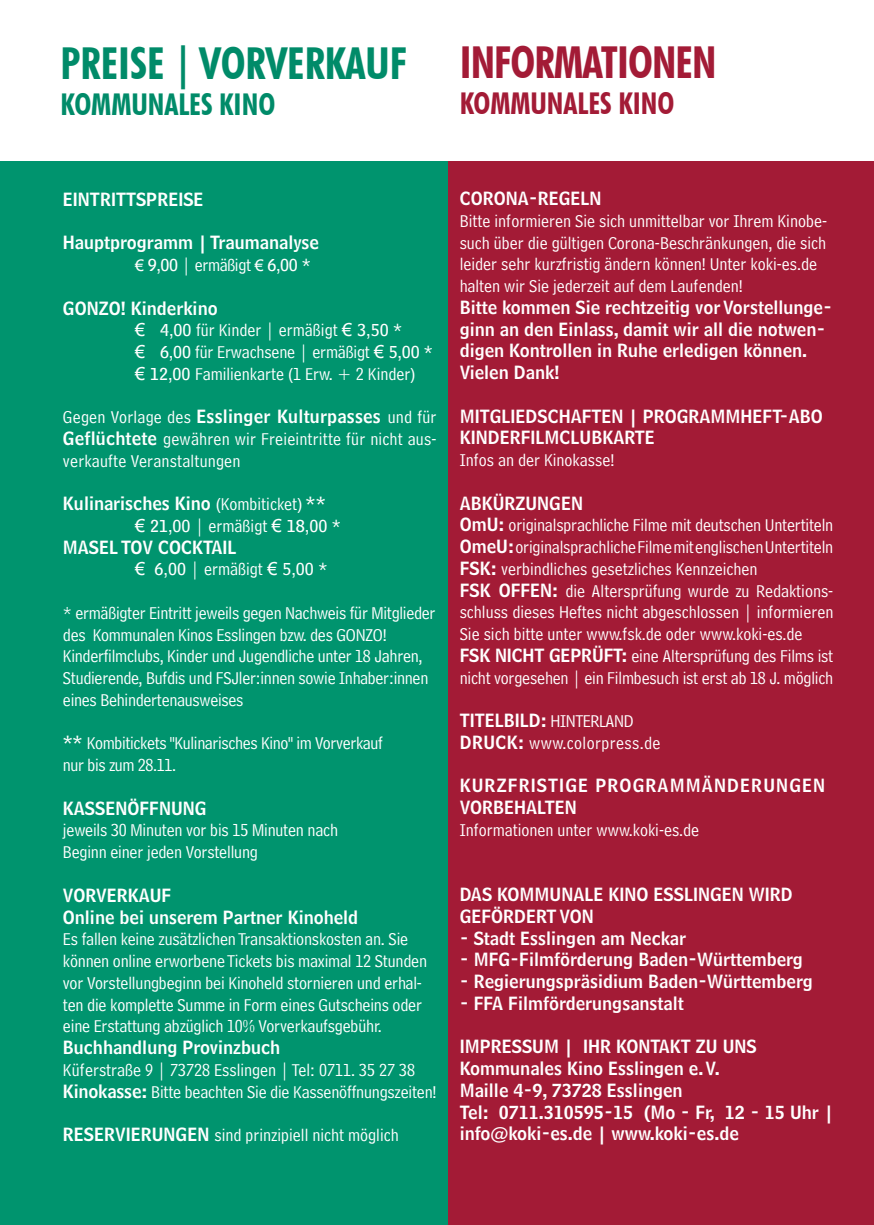
<style>
.page{position:relative;width:874px;height:1225px;background:#fff}
.page>*{position:absolute;margin:0;border:0;box-sizing:border-box;transform-origin:0 0}
.t1{font:700 condensed 44px "Futura BT";color:#008b69}
.t2{font:700 condensed 44px "Futura BT";letter-spacing:-.02em;color:#a31b36}
.t3{font:700 condensed 30px "Futura BT";color:#a31b36}
.t4{font:700 condensed 30px "Futura BT";color:#008b69}
.t5{font:18px/21.8px "Bell Centennial Address";letter-spacing:-.01em;color:#fff}
.t6{font:18px/21.8px "Bell Centennial Name And Number";color:#fff}
.t7{font:18px "Bell Centennial Sub Caption";color:#fff}
.t8{font:18px/21.8px "Bell Centennial Name And Number";letter-spacing:.06em;color:#fff}
.t9{font:18px "Bell Centennial Address";letter-spacing:.02em;color:#fff}
.s1{font-family:"Arial";font-size:16px}
.s2{font-family:"Bell Centennial Address"}
.s3{font-family:"Arial"}
.s4{font-family:"Bell Centennial Sub Caption"}
.s5{font-family:"Bell Centennial Name And Number"}
</style>
<div class="page">
<div style="left:446px;top:162px;width:427px;height:1063px;background:#a31b36"></div>
<div style="left:0;top:161px;width:447px;height:1064px;background:#00946e"></div>
<h1 class="t1" style="left:61px;top:37px;width:347px">PREISE | VORVERKAUF</h1>
<h2 class="t4" style="left:61px;top:86px;width:216px">KOMMUNALES KINO</h2>
<h1 class="t2" style="left:459px;top:35px;width:258px">INFORMATIONEN</h1>
<h2 class="t3" style="left:459px;top:85px;width:216px">KOMMUNALES KINO</h2>
<p class="t6" style="left:63px;top:188px;width:142px">EINTRITTSPREISE</p>
<p class="t6" style="left:63px;top:232px;width:257px">Hauptprogramm | Traumanalyse</p>
<p class="t7" style="left:135px;top:254px;width:177px"><span class="s1">€</span> 9,00 <span class="s2">| ermäßigt</span> <span class="s1">€</span> 6,00 *</p>
<p class="t6" style="left:63px;top:297px;width:156px">GONZO! Kinderkino</p>
<p class="t5" style="left:135px;top:319px;width:299px"><span class="s3">€</span> <span class="s4">4,00</span> für Kinder | ermäßigt <span class="s3">€</span> <span class="s4">3,50 *<br></span><span class="s3">€</span> <span class="s4">6,00</span> für Erwachsene | ermäßigt <span class="s3">€</span> <span class="s4">5,00 * </span><span class="s3">€</span> <span class="s4">12,00</span> Familienkarte (1 Erw. + 2 Kinder)</p>
<p class="t5" style="left:63px;top:406px;width:375px;text-align:justify">Gegen Vorlage des <span class="s5">Esslinger Kulturpasses</span> und für <span class="s5">Geflüchtete</span> gewähren wir Freieintritte für nicht aus&shy;verkaufte Veranstaltungen</p>
<p class="t6" style="left:63px;top:492px;width:264px">Kulinarisches Kino <span class="s2">(Kombiticket)</span> **</p>
<p class="t7" style="left:135px;top:515px;width:207px"><span class="s3">€</span> 21,00 <span class="s2">| ermäßigt</span> <span class="s3">€</span> 18,00 *</p>
<p class="t6" style="left:63px;top:536px;width:175px">MASEL TOV COCKTAIL</p>
<p class="t7" style="left:135px;top:558px;width:194px"><span class="s3">€</span> 6,00 <span class="s2">| ermäßigt</span> <span class="s3">€</span> 5,00 *</p>
<p class="t5" style="left:63px;top:602px;width:374px">* ermäßigter Eintritt jeweils gegen Nachweis für Mitglieder des Kommunalen Kinos Esslingen bzw. des GONZO!<br>Kinderfilmclubs, Kinder und Jugendliche unter 18 Jahren, Studierende, Bufdis und FSJler:innen sowie Inhaber:innen eines Behindertenausweises</p>
<p class="t5" style="left:63px;top:732px;width:321px"><span class="s5">**</span> Kombitickets "Kulinarisches Kino" im Vorverkauf nur bis zum 28.11.</p>
<p class="t6" style="left:63px;top:797px;width:145px">KASSENÖFFNUNG</p>
<p class="t5" style="left:63px;top:819px;width:276px">jeweils 30 Minuten vor bis 15 Minuten nach<br>Beginn einer jeden Vorstellung</p>
<p class="t6" style="left:63px;top:884px;width:297px">VORVERKAUF<br>Online bei unserem Partner Kinoheld</p>
<p class="t5" style="left:63px;top:928px;width:365px">Es fallen keine zusätzlichen Transaktionskosten an. Sie können online erworbene Tickets bis maximal 12 Stunden vor Vorstellungbeginn bei Kinoheld stornieren und erhal&shy;ten die komplette Summe in Form eines Gutscheins oder eine Erstattung abzüglich 10% Vorverkaufsgebühr.</p>
<p class="t6" style="left:63px;top:1036px;width:219px">Buchhandlung Provinzbuch</p>
<p class="t5" style="left:63px;top:1059px;width:375px">Küferstraße 9 | 73728 Esslingen | Tel: 0711. 35 27 38<br><span class="s5">Kinokasse:</span> Bitte beachten Sie die Kassenöffnungszeiten!</p>
<p class="t5" style="left:63px;top:1124px;width:337px"><span class="s5">RESERVIERUNGEN</span> sind prinzipiell nicht möglich</p>
<p class="t6" style="left:459px;top:187px;width:143px">CORONA-REGELN</p>
<p class="t5" style="left:459px;top:210px;width:368px">Bitte informieren Sie sich unmittelbar vor Ihrem Kinobe&shy;such über die gültigen Corona-Beschränkungen, die sich leider sehr kurzfristig ändern können! Unter koki-es.de halten wir Sie jederzeit auf dem Laufenden!</p>
<p class="t6" style="left:459px;top:296px;width:374px">Bitte kommen Sie rechtzeitig vor Vorstellunge&shy;ginn an den Einlass, damit wir all die notwen&shy;digen Kontrollen in Ruhe erledigen können.<br>Vielen Dank!</p>
<p class="t6" style="left:459px;top:405px;width:364px">MITGLIEDSCHAFTEN | PROGRAMMHEFT-ABO<br>KINDERFILMCLUBKARTE</p>
<p class="t5" style="left:459px;top:449px;width:156px">Infos an der Kinokasse!</p>
<p class="t6" style="left:459px;top:492px;width:125px">ABKÜRZUNGEN</p>
<p class="t5" style="left:459px;top:514px;width:375px"><span class="s5">OmU:</span> originalsprachliche Filme mit deutschen Untertiteln <span class="s5">OmeU:</span> originalsprachliche Filme mit englischen Untertiteln <span class="s5">FSK:</span> verbindliches gesetzliches Kennzeichen<br><span class="s5">FSK OFFEN:</span> die Altersprüfung wurde zu Redaktions&shy;schluss dieses Heftes nicht abgeschlossen | informieren Sie sich bitte unter www.fsk.de oder www.koki-es.de <span class="s5">FSK NICHT GEPRÜFT:</span> eine Altersprüfung des Films ist nicht vorgesehen | ein Filmbesuch ist erst ab 18 J. möglich</p>
<p class="t6" style="left:459px;top:709px;width:175px">TITELBILD: <span class="s2">HINTERLAND</span></p>
<p class="t9" style="left:459px;top:732px;width:202px"><span class="s5">DRUCK:</span> www.colorpress.de</p>
<p class="t8" style="left:459px;top:775px;width:367px">KURZFRISTIGE PROGRAMMÄNDERUNGEN<br>VORBEHALTEN</p>
<p class="t5" style="left:459px;top:819px;width:241px">Informationen unter www.koki-es.de</p>
<p class="t6" style="left:459px;top:883px;width:334px">DAS KOMMUNALE KINO ESSLINGEN WIRD<br>GEFÖRDERT VON</p>
<p class="t6" style="left:459px;top:927px;width:228px">- Stadt Esslingen am Neckar</p>
<p class="t6" style="left:459px;top:948px;width:344px">- MFG-Filmförderung Baden-Württemberg</p>
<p class="t6" style="left:459px;top:970px;width:354px">- Regierungspräsidium Baden-Württemberg</p>
<p class="t6" style="left:459px;top:992px;width:225px">- FFA Filmförderungsanstalt</p>
<p class="t6" style="left:459px;top:1035px;width:375px">IMPRESSUM | IHR KONTAKT ZU UNS Kommunales Kino Esslingen e. V.<br>Maille 4-9, 73728 Esslingen<br>Tel: 0711.310595-15 (Mo - Fr, 12 - 15 Uhr | info@koki-es.de | www.koki-es.de</p>
</div>
